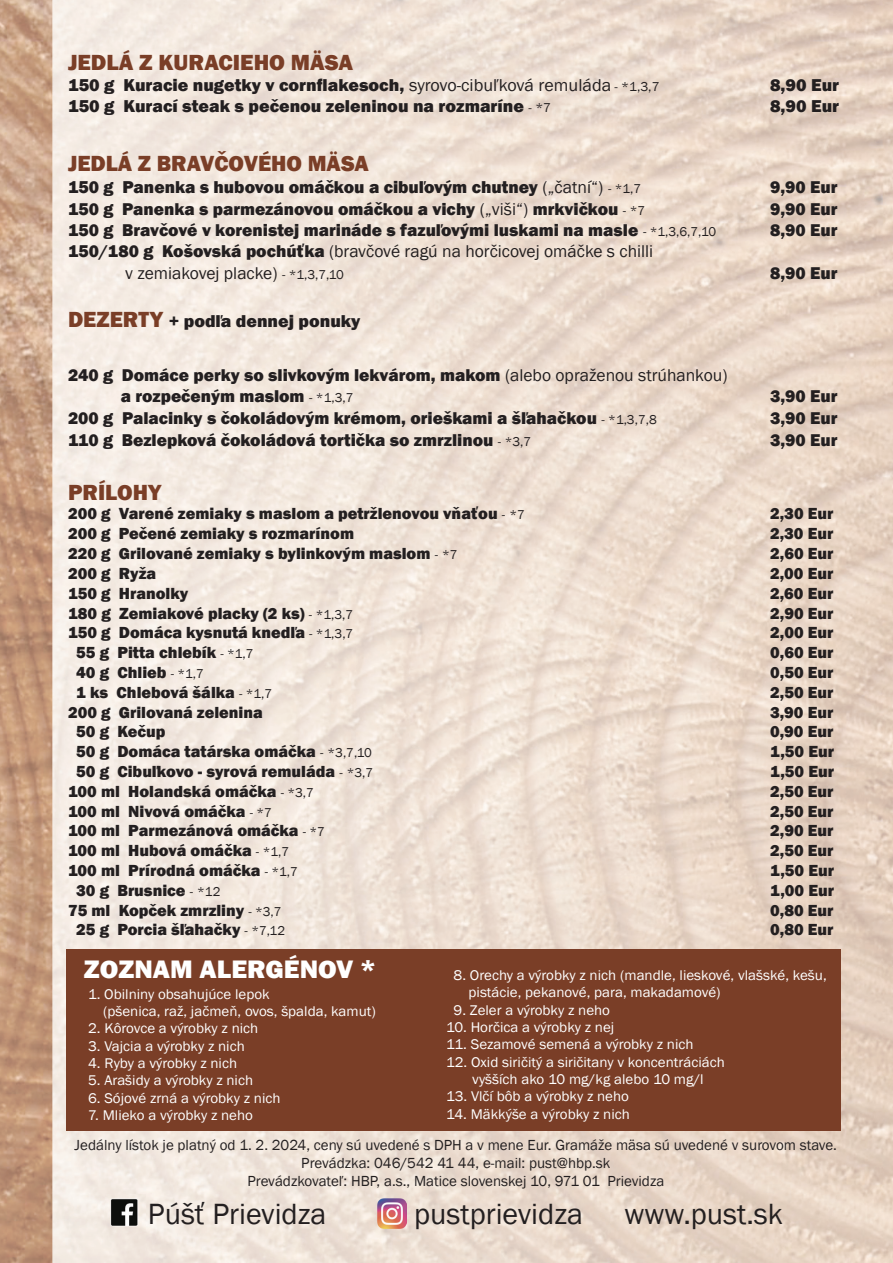
<style>
.page{position:relative;width:893px;height:1263px;background:#fff}
.page>*{position:absolute;margin:0;border:0;box-sizing:border-box;transform-origin:0 0}
.t1{font:30.15px "Franklin Gothic";color:#231f20}
.t2{font:800 25.95px "Franklin Gothic";color:#fff;scale:1.04 1}
.t3{font:800 22.5px "Franklin Gothic";color:#7a3e27}
.t4{font:800 17.7px "Franklin Gothic";color:#231f20}
.t5{font:800 17.55px/21.6px "Franklin Gothic";color:#231f20}
.t6{font:17.55px/21.6px "Franklin Gothic";color:#231f20}
.t7{font:800 16.5px "Franklin Gothic";color:#231f20}
.t8{font:15px/18px "Franklin Gothic";color:#231f20;text-align:center}
.t9{font:14.4px/17.4px "Franklin Gothic";color:#fff;scale:1.04 1}
.s1{font-weight:400}
.s2{font-weight:400;font-size:13.2px}
.s3{font-weight:400;font-size:13.5px}
.s4{font-weight:400;font-size:17.7px}
.s5{font-weight:800}
.s6{font-size:13.5px}
.s7{font-size:13.2px}
.s8{font-size:22.5px;color:#7a3e27}
</style>
<div class="page">
<img style="left:0;top:0;width:893px;height:1263px">
<div style="left:66px;top:949px;width:774px;height:181px;background:#7a3e27"></div>
<img style="left:106px;top:1194px;width:39px;height:38px">
<img style="left:377px;top:1199px;width:30px;height:29px">
<h3 class="t3" style="left:68px;top:47px;width:287px">JEDLÁ Z KURACIEHO MÄSA</h3>
<p class="t4" style="left:68px;top:73px;width:593px">150 g Kuracie nugetky v cornflakesoch, <span class="s1">syrovo-cibuľková remuláda</span> <span class="s2">- *1,3,7</span></p>
<p class="t4" style="left:770px;top:73px;width:70px">8,90 Eur</p>
<p class="t4" style="left:68px;top:95px;width:485px">150 g Kurací steak s pečenou zeleninou na rozmaríne <span class="s2">- *7</span></p>
<p class="t4" style="left:770px;top:95px;width:70px">8,90 Eur</p>
<h3 class="t3" style="left:68px;top:149px;width:302px">JEDLÁ Z BRAVČOVÉHO MÄSA</h3>
<p class="t4" style="left:68px;top:176px;width:575px">150 g Panenka s hubovou omáčkou a cibuľovým chutney <span class="s1">(„čatní“)</span> <span class="s3">-</span> <span class="s2">*1,7</span></p>
<p class="t5" style="left:770px;top:176px;width:69px">9,90 Eur</p>
<p class="t5" style="left:68px;top:198px;width:579px">150 g Panenka s parmezánovou omáčkou a vichy <span class="s4">(„viši“)</span> mrkvičkou <span class="s3">-</span> <span class="s2">*7</span></p>
<p class="t5" style="left:770px;top:198px;width:69px">9,90 Eur</p>
<p class="t5" style="left:68px;top:219px;width:650px">150 g Bravčové v korenistej marináde s fazuľovými luskami na masle <span class="s3">-</span> <span class="s2">*1,3,6,7,10</span></p>
<p class="t5" style="left:770px;top:219px;width:69px">8,90 Eur</p>
<p class="t6" style="left:125px;top:241px;width:530px;text-indent:-57px"><span class="s5">150/180 g Košovská pochúťka</span> (bravčové ragú na horčicovej omáčke s chilli v zemiakovej placke) <span class="s6">-</span> <span class="s7">*1,3,7,10</span></p>
<p class="t5" style="left:770px;top:262px;width:69px">8,90 Eur</p>
<p class="t4" style="left:68px;top:310px;width:294px"><span class="s8">DEZERTY</span> + podľa dennej ponuky</p>
<p class="t5" style="left:121px;top:364px;width:608px;text-indent:-53px">240 g Domáce perky so slivkovým lekvárom, makom <span class="s1">(alebo opraženou strúhankou) </span>a rozpečeným maslom <span class="s3">-</span> <span class="s2">*1,3,7</span></p>
<p class="t5" style="left:770px;top:386px;width:69px">3,90 Eur</p>
<p class="t5" style="left:68px;top:407px;width:590px">200 g Palacinky s čokoládovým krémom, orieškami a šľahačkou <span class="s3">-</span> <span class="s2">*1,3,7,8</span></p>
<p class="t5" style="left:770px;top:407px;width:69px">3,90 Eur</p>
<p class="t5" style="left:68px;top:429px;width:465px">110 g Bezlepková čokoládová tortička so zmrzlinou <span class="s3">-</span> <span class="s2">*3,7</span></p>
<p class="t5" style="left:770px;top:429px;width:69px">3,90 Eur</p>
<h3 class="t3" style="left:68px;top:478px;width:95px">PRÍLOHY</h3>
<p class="t7" style="left:68px;top:503px;width:458px">200 g Varené zemiaky s maslom a petržlenovou vňaťou <span class="s3">-</span> <span class="s2">*7</span></p>
<p class="t7" style="left:770px;top:503px;width:65px">2,30 Eur</p>
<p class="t7" style="left:68px;top:523px;width:288px">200 g Pečené zemiaky s rozmarínom</p>
<p class="t7" style="left:770px;top:523px;width:65px">2,30 Eur</p>
<p class="t7" style="left:68px;top:543px;width:391px">220 g Grilované zemiaky s bylinkovým maslom <span class="s3">-</span> <span class="s2">*7</span></p>
<p class="t7" style="left:770px;top:543px;width:65px">2,60 Eur</p>
<p class="t7" style="left:68px;top:563px;width:90px">200 g Ryža</p>
<p class="t7" style="left:770px;top:563px;width:65px">2,00 Eur</p>
<p class="t7" style="left:68px;top:582px;width:122px">150 g Hranolky</p>
<p class="t7" style="left:770px;top:582px;width:65px">2,60 Eur</p>
<p class="t7" style="left:68px;top:602px;width:287px">180 g Zemiakové placky (2 ks) <span class="s3">-</span> <span class="s2">*1,3,7</span></p>
<p class="t7" style="left:770px;top:602px;width:65px">2,90 Eur</p>
<p class="t7" style="left:68px;top:622px;width:287px">150 g Domáca kysnutá knedľa <span class="s3">-</span> <span class="s2">*1,3,7</span></p>
<p class="t7" style="left:770px;top:622px;width:65px">2,00 Eur</p>
<p class="t7" style="left:76px;top:642px;width:179px">55 g Pitta chlebík <span class="s3">-</span> <span class="s2">*1,7</span></p>
<p class="t7" style="left:770px;top:642px;width:65px">0,60 Eur</p>
<p class="t7" style="left:76px;top:662px;width:129px">40 g Chlieb <span class="s3">-</span> <span class="s2">*1,7</span></p>
<p class="t7" style="left:770px;top:662px;width:65px">0,50 Eur</p>
<p class="t7" style="left:76px;top:681px;width:197px">1 ks Chlebová šálka <span class="s3">-</span> <span class="s2">*1,7</span></p>
<p class="t7" style="left:770px;top:681px;width:65px">2,50 Eur</p>
<p class="t7" style="left:68px;top:701px;width:196px">200 g Grilovaná zelenina</p>
<p class="t7" style="left:770px;top:701px;width:65px">3,90 Eur</p>
<p class="t7" style="left:76px;top:721px;width:91px">50 g Kečup</p>
<p class="t7" style="left:770px;top:721px;width:65px">0,90 Eur</p>
<p class="t7" style="left:76px;top:741px;width:297px">50 g Domáca tatárska omáčka <span class="s3">-</span> <span class="s2">*3,7,10</span></p>
<p class="t7" style="left:770px;top:741px;width:65px">1,50 Eur</p>
<p class="t7" style="left:76px;top:761px;width:299px">50 g Cibuľkovo - syrová remuláda <span class="s3">-</span> <span class="s2">*3,7</span></p>
<p class="t7" style="left:770px;top:761px;width:65px">1,50 Eur</p>
<p class="t7" style="left:68px;top:780px;width:247px">100 ml Holandská omáčka <span class="s3">-</span> <span class="s2">*3,7</span></p>
<p class="t7" style="left:770px;top:780px;width:65px">2,50 Eur</p>
<p class="t7" style="left:68px;top:800px;width:205px">100 ml Nivová omáčka <span class="s3">-</span> <span class="s2">*7</span></p>
<p class="t7" style="left:770px;top:800px;width:65px">2,50 Eur</p>
<p class="t7" style="left:68px;top:820px;width:258px">100 ml Parmezánová omáčka <span class="s3">-</span> <span class="s2">*7</span></p>
<p class="t7" style="left:770px;top:820px;width:65px">2,90 Eur</p>
<p class="t7" style="left:68px;top:840px;width:223px">100 ml Hubová omáčka <span class="s3">-</span> <span class="s2">*1,7</span></p>
<p class="t7" style="left:770px;top:840px;width:65px">2,50 Eur</p>
<p class="t7" style="left:68px;top:860px;width:231px">100 ml Prírodná omáčka <span class="s3">-</span> <span class="s2">*1,7</span></p>
<p class="t7" style="left:770px;top:860px;width:65px">1,50 Eur</p>
<p class="t7" style="left:76px;top:879px;width:146px">30 g Brusnice <span class="s3">-</span> <span class="s2">*12</span></p>
<p class="t7" style="left:770px;top:879px;width:65px">1,00 Eur</p>
<p class="t7" style="left:68px;top:899px;width:215px">75 ml Kopček zmrzliny <span class="s3">-</span> <span class="s2">*3,7</span></p>
<p class="t7" style="left:770px;top:899px;width:65px">0,80 Eur</p>
<p class="t7" style="left:76px;top:919px;width:210px">25 g Porcia šľahačky <span class="s3">-</span> <span class="s2">*7,12</span></p>
<p class="t7" style="left:770px;top:919px;width:65px">0,80 Eur</p>
<h2 class="t2" style="left:84px;top:952px;width:282px">ZOZNAM ALERGÉNOV *</h2>
<p class="t9" style="left:103px;top:985px;width:264px;text-indent:-15px">1. Obilniny obsahujúce lepok<br>(pšenica, raž, jačmeň, ovos, špalda, kamut)</p>
<p class="t9" style="left:88px;top:1020px;width:165px">2. Kôrovce a výrobky z nich</p>
<p class="t9" style="left:88px;top:1037px;width:152px">3. Vajcia a výrobky z nich</p>
<p class="t9" style="left:88px;top:1055px;width:145px">4. Ryby a výrobky z nich</p>
<p class="t9" style="left:88px;top:1072px;width:160px">5. Arašidy a výrobky z nich</p>
<p class="t9" style="left:88px;top:1089px;width:187px">6. Sójové zrná a výrobky z nich</p>
<p class="t9" style="left:88px;top:1107px;width:160px">7. Mlieko a výrobky z neho</p>
<p class="t9" style="left:469px;top:967px;width:346px;text-indent:-15px">8. Orechy a výrobky z nich (mandle, lieskové, vlašské, kešu, pistácie, pekanové, para, makadamové)</p>
<p class="t9" style="left:454px;top:1001px;width:152px">9. Zeler a výrobky z neho</p>
<p class="t9" style="left:446px;top:1019px;width:163px">10. Horčica a výrobky z nej</p>
<p class="t9" style="left:446px;top:1036px;width:239px">11. Sezamové semená a výrobky z nich</p>
<p class="t9" style="left:446px;top:1053px;width:270px;text-align:center">12. Oxid siričitý a siričitany v koncentráciách vyšších ako 10 mg/kg alebo 10 mg/l</p>
<p class="t9" style="left:446px;top:1088px;width:177px">13. Vlčí bôb a výrobky z neho</p>
<p class="t9" style="left:446px;top:1105px;width:178px">14. Mäkkýše a výrobky z nich</p>
<p class="t8" style="left:75px;top:1137px;width:764px">Jedálny lístok je platný od 1. 2. 2024, ceny sú uvedené s DPH a v mene Eur. Gramáže mäsa sú uvedené v surovom stave.<br>Prevádzka: 046/542 41 44, e-mail: pust@hbp.sk<br>Prevádzkovateľ: HBP, a.s., Matice slovenskej 10, 971 01 Prievidza</p>
<h1 class="t1" style="left:148px;top:1195px;width:180px">Púšť Prievidza</h1>
<h1 class="t1" style="left:414px;top:1195px;width:170px">pustprievidza</h1>
<h1 class="t1" style="left:624px;top:1195px;width:160px">www.pust.sk</h1>
</div>
